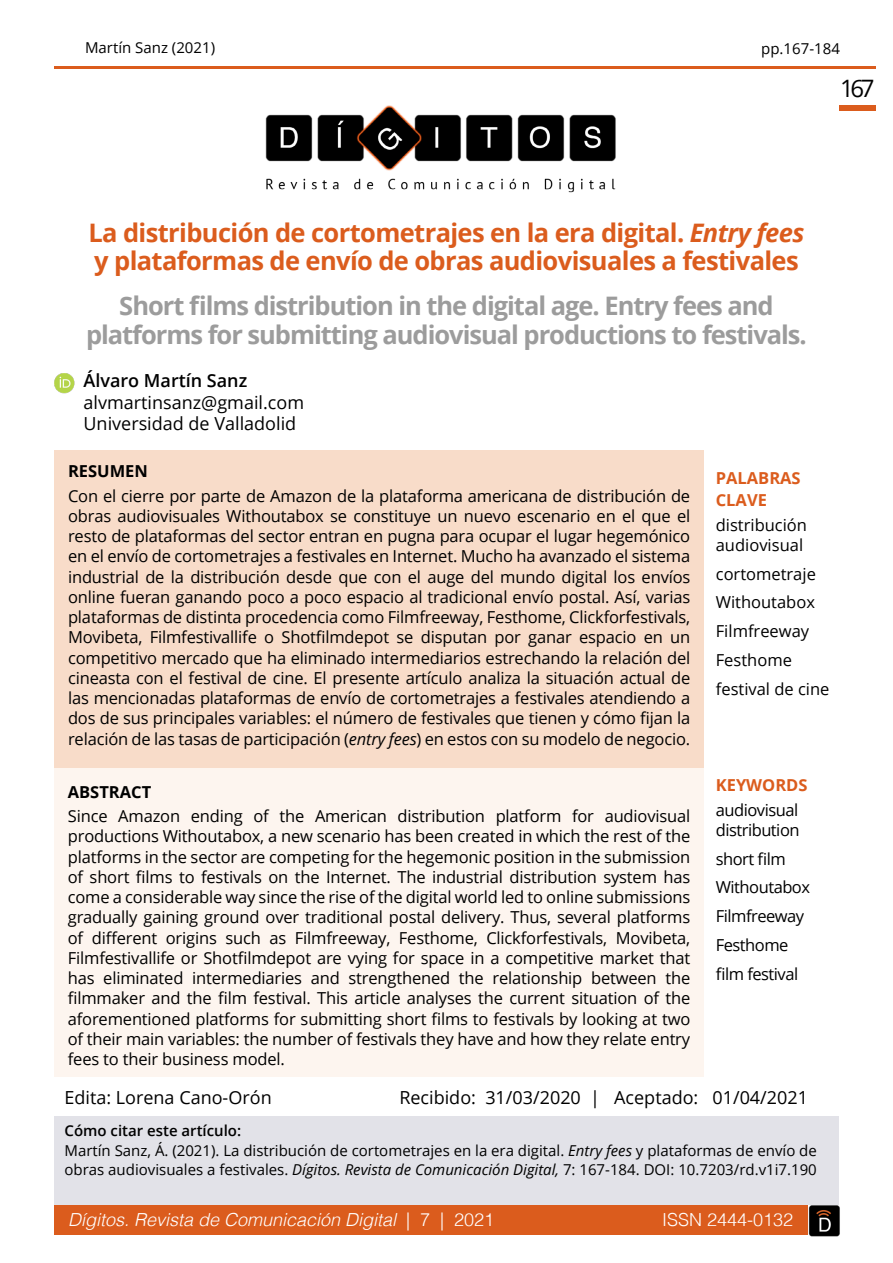
<style>
.page{position:relative;width:893px;height:1263px;background:#fff}
.page>*{position:absolute;margin:0;border:0;box-sizing:border-box;transform-origin:0 0}
.t1{font:700 25.5px/28.5px "Open Sans";letter-spacing:-.04em;color:#9c9c9c;text-align:center}
.t2{font:700 25.5px/28.5px "Open Sans";letter-spacing:-.025em;color:#db5c1d}
.t3{font:24px "Open Sans";color:#000}
.t4{font:18px/21.6px "Open Sans";color:#000}
.t5{font:italic 300 18px "Helvetica";color:#fff}
.t6{font:600 18px "Open Sans";color:#000}
.t7{font:300 18px "Helvetica";color:#fff}
.t8{font:16.5px/20.2px "Open Sans";letter-spacing:-.01em;color:#000;text-align:justify}
.t9{font:16.5px/28.8px "Open Sans";letter-spacing:-.03em;color:#000}
.t10{font:700 16.5px/22.5px "Open Sans";color:#db5c1d}
.t11{font:700 16.5px "Open Sans";color:#000}
.t12{font:15px/19.5px "Open Sans";color:#000}
.s1{font-style:italic}
.s2{font-weight:600}
.s3{font-style:normal}
</style>
<div class="page">
<div style="left:54px;top:1205px;width:753px;height:30px;background:#db5c1d"></div>
<img style="left:807px;top:1205px;width:33px;height:32px">
<div style="left:839px;top:106px;width:37px;height:5px;background:#db5c1d"></div>
<hr style="left:54px;top:66px;width:822px;height:2px;background:#db5c1d">
<div style="left:54px;top:450px;width:649px;height:317px;background:#f8dcc9"></div>
<div style="left:54px;top:1116px;width:785px;height:89px;background:#e2e2e8"></div>
<img style="left:54px;top:373px;width:21px;height:20px">
<div style="left:54px;top:768px;width:649px;height:308px;background:#fdf5ef"></div>
<img style="left:265px;top:105px;width:351px;height:88px">
<p class="t12" style="left:85px;top:37px;width:132px">Martín Sanz (2021)</p>
<p class="t12" style="left:761px;top:38px;width:80px">pp.167-184</p>
<h2 class="t3" style="left:840px;top:71px;width:36px">167</h2>
<h1 class="t2" style="left:88px;top:218px;width:717px">La distribución de cortometrajes en la era digital. <span class="s1">Entry fees </span>y plataformas de envío de obras audiovisuales a festivales</h1>
<h1 class="t1" style="left:86px;top:291px;width:722px">Short films distribution in the digital age. Entry fees and platforms for submitting audiovisual productions to festivals.</h1>
<p class="t6" style="left:84px;top:368px;width:165px">Álvaro Martín Sanz</p>
<p class="t4" style="left:84px;top:391px;width:222px">alvmartinsanz@gmail.com<br>Universidad de Valladolid</p>
<p class="t11" style="left:68px;top:460px;width:81px">RESUMEN</p>
<p class="t8" style="left:68px;top:485px;width:624px">Con el cierre por parte de Amazon de la plataforma americana de distribución de obras audiovisuales Withoutabox se constituye un nuevo escenario en el que el resto de plataformas del sector entran en pugna para ocupar el lugar hegemónico en el envío de cortometrajes a festivales en Internet. Mucho ha avanzado el sistema industrial de la distribución desde que con el auge del mundo digital los envíos online fueran ganando poco a poco espacio al tradicional envío postal. Así, varias plataformas de distinta procedencia como Filmfreeway, Festhome, Clickforfestivals, Movibeta, Filmfestivallife o Shotfilmdepot se disputan por ganar espacio en un competitivo mercado que ha eliminado intermediarios estrechando la relación del cineasta con el festival de cine. El presente artículo analiza la situación actual de las mencionadas plataformas de envío de cortometrajes a festivales atendiendo a dos de sus principales variables: el número de festivales que tienen y cómo fijan la relación de las tasas de participación (<span class="s1">entry fees</span>) en estos con su modelo de negocio.</p>
<p class="t11" style="left:68px;top:780px;width:85px">ABSTRACT</p>
<p class="t8" style="left:68px;top:805px;width:624px">Since Amazon ending of the American distribution platform for audiovisual productions Withoutabox, a new scenario has been created in which the rest of the platforms in the sector are competing for the hegemonic position in the submission of short films to festivals on the Internet. The industrial distribution system has come a considerable way since the rise of the digital world led to online submissions gradually gaining ground over traditional postal delivery. Thus, several platforms of different origins such as Filmfreeway, Festhome, Clickforfestivals, Movibeta, Filmfestivallife or Shotfilmdepot are vying for space in a competitive market that has eliminated intermediaries and strengthened the relationship between the filmmaker and the film festival. This article analyses the current situation of the aforementioned platforms for submitting short films to festivals by looking at two of their main variables: the number of festivals they have and how they relate entry fees to their business model.</p>
<p class="t10" style="left:716px;top:466px;width:86px">PALABRAS<br>CLAVE</p>
<p class="t8" style="left:716px;top:514px;width:93px">distribución audiovisual</p>
<p class="t8" style="left:716px;top:559px;width:115px;line-height:28.8px;text-align:left">cortometraje<br>Withoutabox<br>Filmfreeway<br>Festhome festival de cine</p>
<p class="t10" style="left:716px;top:773px;width:93px">KEYWORDS</p>
<p class="t9" style="left:716px;top:799px;width:85px;line-height:20.2px">audiovisual distribution</p>
<p class="t9" style="left:716px;top:844px;width:96px">short film<br>Withoutabox<br>Filmfreeway<br>Festhome film festival</p>
<p class="t4" style="left:65px;top:1086px;width:209px">Edita: Lorena Cano-Orón</p>
<p class="t4" style="left:399px;top:1086px;width:410px">Recibido: 31/03/2020 | Aceptado: 01/04/2021</p>
<p class="t12" style="left:65px;top:1121px;width:754px"><span class="s2">Cómo citar este artículo:<br></span>Martín Sanz, Á. (2021). La distribución de cortometrajes en la era digital. <span class="s1">Entry fees</span> y plataformas de envío de obras audiovisuales a festivales. <span class="s1">Dígitos. Revista de Comunicación Digital,</span> 7: 167-184. DOI: 10.7203/rd.v1i7.190</p>
<p class="t5" style="left:68px;top:1212px;width:428px">Dígitos. Revista de Comunicación Digital <span class="s3">| 7 | 2021</span></p>
<p class="t7" style="left:662px;top:1212px;width:133px">ISSN 2444-0132</p>
</div>
